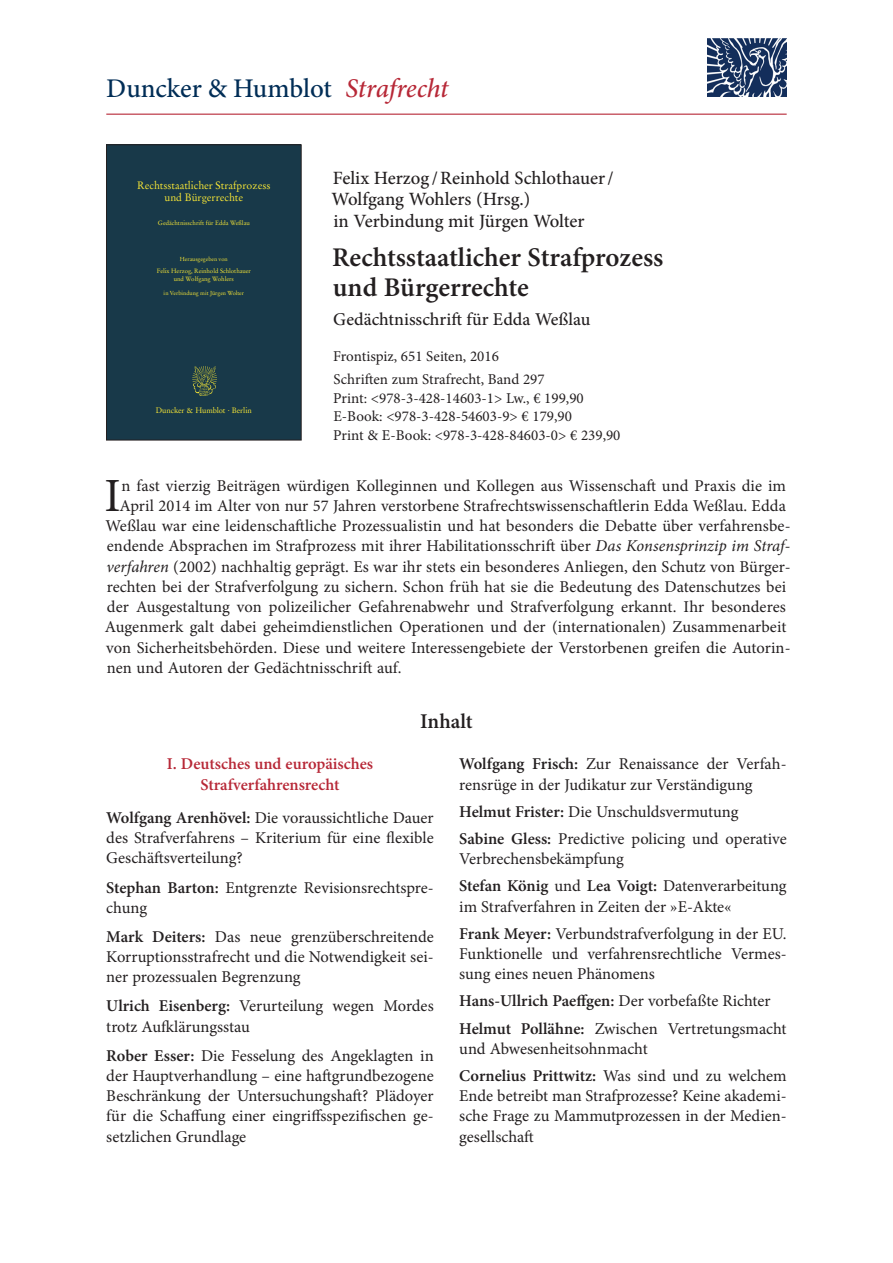
<style>
.page{position:relative;width:893px;height:1263px;background:#fff}
.page>*{position:absolute;margin:0;border:0;box-sizing:border-box;transform-origin:0 0}
.t1{font:47.7px "Minion Pro";color:#231f20}
.t2{font:600 27px/30px "Minion Pro";letter-spacing:-.005em;color:#231f20}
.t3{font:500 27px "Minion Pro";letter-spacing:-.005em;color:#002d56}
.t4{font:600 21px "Minion Pro";color:#231f20}
.t5{font:500 18.75px/21.8px "Minion Pro";color:#231f20}
.t6{font:500 18px "Minion Pro";color:#231f20}
.t7{font:16.5px/20.2px "Minion Pro";color:#231f20}
.t8{font:600 16.5px/20.2px "Minion Pro";color:#b72837;text-align:center}
.t9{font:15px/18.8px "Minion Pro";color:#231f20}
.t10{font:10.8px/12px "Stempel Garamond";color:#f9e836;text-align:center}
.t11{font:7.8px "Stempel Garamond";letter-spacing:-.015em;color:#f9e836}
.t12{font:6.3px/7.6px "Stempel Garamond";color:#f9e836;text-align:center}
.t13{font:5.85px "Stempel Garamond";color:#f9e836}
.s1{font-style:italic;color:#b72837}
.s2{font-style:italic}
.s3{font-weight:600}
</style>
<div class="page">
<div style="left:106px;top:145px;width:195px;height:295px;background:#183949"></div>
<img style="left:193px;top:367px;width:24px;height:29px">
<div style="left:106px;top:145px;width:195px;height:295px;border:1px solid #231f20"></div>
<img style="left:707px;top:38px;width:79px;height:59px">
<hr style="left:106px;top:114px;width:681px;height:1px;background:#b72837">
<h2 class="t3" style="left:106px;top:70px;width:344px">Duncker &amp; Humblot <span class="s1">Strafrecht</span></h2>
<p class="t10" style="left:137px;top:179px;width:135px">Rechtsstaatlicher Strafprozess und Bürgerrechte</p>
<p class="t12" style="left:158px;top:219px;width:93px">Gedächtnisschrift für Edda Weßlau</p>
<p class="t13" style="left:180px;top:255px;width:49px">Herausgegeben von</p>
<p class="t12" style="left:157px;top:267px;width:96px">Felix Herzog, Reinhold Schlothauer und Wolfgang Wohlers</p>
<p class="t13" style="left:164px;top:289px;width:82px">in Verbindung mit Jürgen Wolter</p>
<p class="t11" style="left:156px;top:406px;width:98px">Duncker &amp; Humblot . Berlin</p>
<p class="t5" style="left:332px;top:167px;width:284px">Felix Herzog /Reinhold Schlothauer/<br>Wolfgang Wohlers (Hrsg.)<br>in Verbindung mit Jürgen Wolter</p>
<h2 class="t2" style="left:332px;top:242px;width:333px">Rechtsstaatlicher Strafprozess und Bürgerrechte</h2>
<p class="t6" style="left:333px;top:307px;width:259px">Gedächtnisschrift für Edda Weßlau</p>
<p class="t9" style="left:333px;top:345px;width:213px;line-height:23px">Frontispiz, 651 Seiten, 2016<br>Schriften zum Strafrecht, Band 297</p>
<p class="t9" style="left:333px;top:389px;width:289px">Print: &lt;978-3-428-14603-1&gt; Lw., € 199,90<br>E-Book: &lt;978-3-428-54603-9&gt; € 179,90<br>Print &amp; E-Book: &lt;978-3-428-84603-0&gt; € 239,90</p>
<h1 class="t1" style="left:104px;top:464px;width:18px">I</h1>
<p class="t7" style="left:121px;top:475px;width:666px">n fast vierzig Beiträgen würdigen Kolleginnen und Kollegen aus Wissenschaft und Praxis die im</p>
<p class="t7" style="left:120px;top:495px;width:668px">April 2014 im Alter von nur 57 Jahren verstorbene Strafrechtswissenschaftlerin Edda Weßlau. Edda</p>
<p class="t7" style="left:105px;top:516px;width:687px">Weßlau war eine leidenschaftliche Prozessualistin und hat besonders die Debatte über verfahrensbe-</p>
<p class="t7" style="left:107px;top:536px;width:685px">endende Absprachen im Strafprozess mit ihrer Habilitationsschrift über <span class="s2">Das Konsensprinzip im Straf-</span></p>
<p class="t7" style="left:106px;top:556px;width:686px"><span class="s2">verfahren</span> (2002) nachhaltig geprägt. Es war ihr stets ein besonderes Anliegen, den Schutz von Bürger-</p>
<p class="t7" style="left:107px;top:576px;width:681px">rechten bei der Strafverfolgung zu sichern. Schon früh hat sie die Bedeutung des Datenschutzes bei</p>
<p class="t7" style="left:107px;top:597px;width:680px">der Ausgestaltung von polizeilicher Gefahrenabwehr und Strafverfolgung erkannt. Ihr besonderes</p>
<p class="t7" style="left:105px;top:617px;width:683px">Augenmerk galt dabei geheimdienstlichen Operationen und der (internationalen) Zusammenarbeit</p>
<p class="t7" style="left:106px;top:637px;width:686px">von Sicherheitsbehörden. Diese und weitere Interessengebiete der Verstorbenen greifen die Autorin-</p>
<p class="t7" style="left:107px;top:657px;width:296px">nen und Autoren der Gedächtnisschrift auf.</p>
<p class="t4" style="left:420px;top:706px;width:54px">Inhalt</p>
<p class="t8" style="left:167px;top:754px;width:208px">I. Deutsches und europäisches<br>Strafverfahrensrecht</p>
<p class="t7" style="left:106px;top:808px;width:329px;text-align:justify"><span class="s3">Wolfgang Arenhövel:</span> Die voraussichtliche Dauer des Strafverfahrens – Kriterium für eine flexible Geschäftsverteilung?</p>
<p class="t7" style="left:106px;top:877px;width:329px"><span class="s3">Stephan Barton:</span> Entgrenzte Revisionsrechtspre&shy;chung</p>
<p class="t7" style="left:106px;top:926px;width:329px;text-align:justify"><span class="s3">Mark Deiters:</span> Das neue grenzüberschreitende Korruptionsstrafrecht und die Notwendigkeit sei&shy;ner prozessualen Begrenzung</p>
<p class="t7" style="left:106px;top:996px;width:329px"><span class="s3">Ulrich Eisenberg:</span> Verurteilung wegen Mordes trotz Aufklärungsstau</p>
<p class="t7" style="left:106px;top:1045px;width:329px;text-align:justify"><span class="s3">Rober Esser:</span> Die Fesselung des Angeklagten in der Hauptverhandlung – eine haftgrundbezogene Beschränkung der Untersuchungshaft? Plädoyer für die Schaffung einer eingriffsspezifischen ge&shy;setzlichen Grundlage</p>
<p class="t7" style="left:459px;top:754px;width:329px"><span class="s3">Wolfgang Frisch:</span> Zur Renaissance der Verfah&shy;rensrüge in der Judikatur zur Verständigung</p>
<p class="t7" style="left:459px;top:798px;width:329px;line-height:27.2px"><span class="s3">Helmut Frister:</span> Die Unschuldsvermutung<br><span class="s3">Sabine Gless:</span> Predictive policing und operative</p>
<p class="t7" style="left:459px;top:845px;width:329px;line-height:27.2px">Verbrechensbekämpfung<br><span class="s3">Stefan König</span> und <span class="s3">Lea Voigt:</span> Datenverarbeitung</p>
<p class="t7" style="left:459px;top:893px;width:329px;line-height:27.2px">im Strafverfahren in Zeiten der »E-Akte«<br><span class="s3">Frank Meyer:</span> Verbundstrafverfolgung in der EU.</p>
<p class="t7" style="left:459px;top:944px;width:329px">Funktionelle und verfahrensrechtliche Vermes&shy;sung eines neuen Phänomens</p>
<p class="t7" style="left:459px;top:987px;width:329px;line-height:27.2px"><span class="s3">Hans-Ullrich Paeffgen:</span> Der vorbefaßte Richter<br><span class="s3">Helmut Pollähne:</span> Zwischen Vertretungsmacht</p>
<p class="t7" style="left:459px;top:1035px;width:329px;line-height:27.2px">und Abwesenheitsohnmacht<br><span class="s3">Cornelius Prittwitz:</span> Was sind und zu welchem</p>
<p class="t7" style="left:459px;top:1086px;width:329px;text-align:justify">Ende betreibt man Strafprozesse? Keine akademi&shy;sche Frage zu Mammutprozessen in der Medien&shy;gesellschaft</p>
</div>
